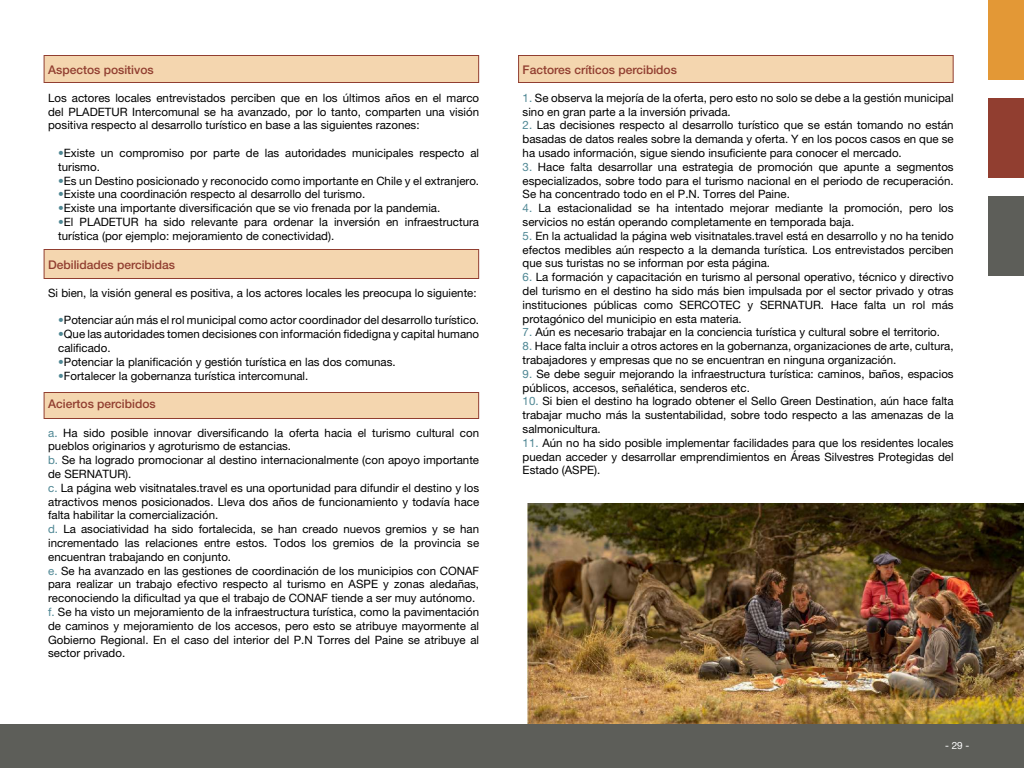
<style>
.page{position:relative;width:1024px;height:768px;background:#fff}
.page>*{position:absolute;margin:0;border:0;box-sizing:border-box;transform-origin:0 0}
.t1{font:500 12px "Helvetica Neue LT Pro";color:#913e30}
.t2{font:11.5px/13.8px "Helvetica Neue LT Pro";color:#000}
.t3{font:10px "Helvetica Neue LT Pro";color:#fff}
.s1{color:#4f8794}
</style>
<div class="page">
<div style="left:0;top:724px;width:1024px;height:44px;background:#5d5e59"></div>
<div style="left:988px;top:196px;width:36px;height:80px;background:#5d5e59"></div>
<div style="left:988px;top:98px;width:36px;height:80px;background:#913e30"></div>
<div style="left:988px;top:0;width:36px;height:80px;background:#e39836"></div>
<div style="left:518px;top:55px;width:436px;height:28px;background:#f4d6af;border:1px solid #913e30"></div>
<div style="left:44px;top:392px;width:435px;height:27px;background:#f4d6af;border:1px solid #913e30"></div>
<div style="left:44px;top:249px;width:435px;height:30px;background:#f4d6af;border:1px solid #913e30"></div>
<div style="left:44px;top:55px;width:435px;height:28px;background:#f4d6af;border:1px solid #913e30"></div>
<img style="left:528px;top:503px;width:496px;height:221px">
<p class="t1" style="left:48px;top:62px;width:107px">Aspectos positivos</p>
<p class="t2" style="left:48px;top:91px;width:433px;text-align:justify">Los actores locales entrevistados perciben que en los últimos años en el marco del PLADETUR Intercomunal se ha avanzado, por lo tanto, comparten una visión positiva respecto al desarrollo turístico en base a las siguientes razones:</p>
<p class="t2" style="left:58px;top:146px;width:423px"><span class="s1">•</span>Existe un compromiso por parte de las autoridades municipales respecto al turismo.</p>
<p class="t2" style="left:58px;top:173px;width:423px"><span class="s1">•</span>Es un Destino posicionado y reconocido como importante en Chile y el extranjero.</p>
<p class="t2" style="left:58px;top:187px;width:309px"><span class="s1">•</span>Existe una coordinación respecto al desarrollo del turismo.</p>
<p class="t2" style="left:58px;top:201px;width:384px"><span class="s1">•</span>Existe una importante diversificación que se vio frenada por la pandemia.</p>
<p class="t2" style="left:58px;top:215px;width:422px"><span class="s1">•</span>El PLADETUR ha sido relevante para ordenar la inversión en infraestructura turística (por ejemplo: mejoramiento de conectividad).</p>
<p class="t1" style="left:48px;top:257px;width:128px">Debilidades percibidas</p>
<p class="t2" style="left:48px;top:286px;width:430px">Si bien, la visión general es positiva, a los actores locales les preocupa lo siguiente:</p>
<p class="t2" style="left:58px;top:313px;width:422px"><span class="s1">•</span>Potenciar aún más el rol municipal como actor coordinador del desarrollo turístico.</p>
<p class="t2" style="left:58px;top:327px;width:423px"><span class="s1">•</span>Que las autoridades tomen decisiones con información fidedigna y capital humano calificado.</p>
<p class="t2" style="left:58px;top:355px;width:339px"><span class="s1">•</span>Potenciar la planificación y gestión turística en las dos comunas.</p>
<p class="t2" style="left:58px;top:368px;width:252px"><span class="s1">•</span>Fortalecer la gobernanza turística intercomunal.</p>
<p class="t1" style="left:48px;top:397px;width:109px">Aciertos percibidos</p>
<p class="t2" style="left:48px;top:425px;width:433px"><span class="s1">a.</span> Ha sido posible innovar diversificando la oferta hacia el turismo cultural con pueblos originarios y agroturismo de estancias.<br><span class="s1">b.</span> Se ha logrado promocionar al destino internacionalmente (con apoyo importante de SERNATUR).<br><span class="s1">c.</span> La página web visitnatales.travel es una oportunidad para difundir el destino y los atractivos menos posicionados. Lleva dos años de funcionamiento y todavía hace falta habilitar la comercialización.<br><span class="s1">d.</span> La asociatividad ha sido fortalecida, se han creado nuevos gremios y se han incrementado las relaciones entre estos. Todos los gremios de la provincia se encuentran trabajando en conjunto.<br><span class="s1">e.</span> Se ha avanzado en las gestiones de coordinación de los municipios con CONAF para realizar un trabajo efectivo respecto al turismo en ASPE y zonas aledañas, reconociendo la dificultad ya que el trabajo de CONAF tiende a ser muy autónomo. <span class="s1">f.</span> Se ha visto un mejoramiento de la infraestructura turística, como la pavimentación de caminos y mejoramiento de los accesos, pero esto se atribuye mayormente al Gobierno Regional. En el caso del interior del P.N Torres del Paine se atribuye al sector privado.</p>
<p class="t1" style="left:523px;top:62px;width:156px">Factores críticos percibidos</p>
<p class="t2" style="left:523px;top:91px;width:433px"><span class="s1">1.</span> Se observa la mejoría de la oferta, pero esto no solo se debe a la gestión municipal sino en gran parte a la inversión privada.</p>
<p class="t2" style="left:523px;top:118px;width:433px;text-align:justify"><span class="s1">2.</span> Las decisiones respecto al desarrollo turístico que se están tomando no están basadas de datos reales sobre la demanda y oferta. Y en los pocos casos en que se ha usado información, sigue siendo insuficiente para conocer el mercado.</p>
<p class="t2" style="left:523px;top:160px;width:433px;text-align:justify"><span class="s1">3.</span> Hace falta desarrollar una estrategia de promoción que apunte a segmentos especializados, sobre todo para el turismo nacional en el periodo de recuperación.<br>Se ha concentrado todo en el P.N. Torres del Paine.</p>
<p class="t2" style="left:523px;top:201px;width:432px"><span class="s1">4.</span> La estacionalidad se ha intentado mejorar mediante la promoción, pero los servicios no están operando completamente en temporada baja.</p>
<p class="t2" style="left:523px;top:229px;width:433px;text-align:justify"><span class="s1">5.</span> En la actualidad la página web visitnatales.travel está en desarrollo y no ha tenido efectos medibles aún respecto a la demanda turística. Los entrevistados perciben que sus turistas no se informan por esta página.</p>
<p class="t2" style="left:523px;top:270px;width:433px;text-align:justify"><span class="s1">6.</span> La formación y capacitación en turismo al personal operativo, técnico y directivo del turismo en el destino ha sido más bien impulsada por el sector privado y otras instituciones públicas como SERCOTEC y SERNATUR. Hace falta un rol más protagónico del municipio en esta materia.</p>
<p class="t2" style="left:523px;top:325px;width:419px"><span class="s1">7.</span> Aún es necesario trabajar en la conciencia turística y cultural sobre el territorio.</p>
<p class="t2" style="left:523px;top:339px;width:432px"><span class="s1">8.</span> Hace falta incluir a otros actores en la gobernanza, organizaciones de arte, cultura, trabajadores y empresas que no se encuentran en ninguna organización.</p>
<p class="t2" style="left:523px;top:367px;width:433px"><span class="s1">9.</span> Se debe seguir mejorando la infraestructura turística: caminos, baños, espacios públicos, accesos, señalética, senderos etc.</p>
<p class="t2" style="left:523px;top:394px;width:433px;text-align:justify"><span class="s1">10.</span> Si bien el destino ha logrado obtener el Sello Green Destination, aún hace falta trabajar mucho más la sustentabilidad, sobre todo respecto a las amenazas de la salmonicultura.</p>
<p class="t2" style="left:523px;top:436px;width:433px;text-align:justify"><span class="s1">11.</span> Aún no ha sido posible implementar facilidades para que los residentes locales puedan acceder y desarrollar emprendimientos en Áreas Silvestres Protegidas del Estado (ASPE).</p>
<p class="t3" style="left:945px;top:739px;width:26px">- 29 -</p>
</div>
